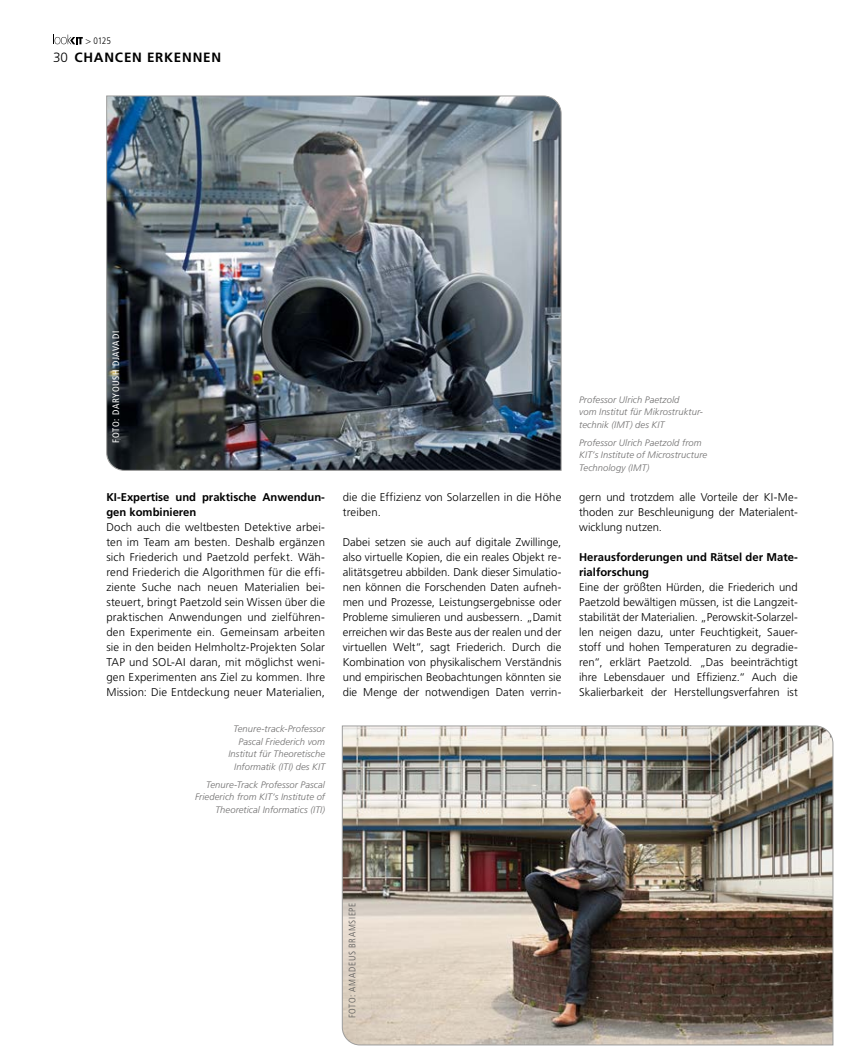
<style>
.page{position:relative;width:851px;height:1063px;background:#fff}
.page>*{position:absolute;margin:0;border:0;box-sizing:border-box;transform-origin:0 0}
.t1{font:700 13.5px "Frutiger";letter-spacing:.055em;color:#000}
._5__Fließtext_DE{font:300 11.25px/15px "Frutiger";letter-spacing:.005em;color:#000;text-align:justify}
._5__Zwischenheadline_DE_-_Bold{font:700 11.25px/15px "Frutiger";color:#000}
._7__BU_DE_schwarz{font:italic 300 9.38px/12.5px "Frutiger";letter-spacing:.01em;color:#706f6f;text-align:right}
.t2{font:300 condensed 9.38px "Frutiger";letter-spacing:.07em;color:#575756}
.t3{font:condensed 9.38px "Frutiger";letter-spacing:.065em;color:#fff}
.t4{font:300 condensed 9.38px "Frutiger";color:#000}
.s1{font-weight:300}
</style>
<div class="page">
<img style="left:106px;top:95px;width:455px;height:376px">
<img style="left:341px;top:725px;width:492px;height:321px">
<svg style="left:53px;top:35px;width:30px;height:9px"></svg>
<p class="t4" style="left:86px;top:36px;width:27px">&gt; 0125</p>
<p class="t1" style="left:53px;top:49px;width:169px"><span class="s1">30</span> CHANCEN ERKENNEN</p>
<p class="t3" style="left:110px;top:443px;width:113px;rotate:-90deg">FOTO: DARYOUSH DJAVADI</p>
<p class="_5__Zwischenheadline_DE_-_Bold" style="left:106px;top:489px;width:220px">KI-Expertise und praktische Anwendun&shy;gen kombinieren</p>
<p class="_5__Fließtext_DE" style="left:106px;top:519px;width:220px">Doch auch die weltbesten Detektive arbei&shy;ten im Team am besten. Deshalb ergänzen sich Friederich und Paetzold perfekt. Wäh&shy;rend Friederich die Algorithmen für die effi&shy;ziente Suche nach neuen Materialien bei&shy;steuert, bringt Paetzold sein Wissen über die praktischen Anwendungen und zielführen&shy;den Experimente ein. Gemeinsam arbeiten sie in den beiden Helmholtz-Projekten Solar TAP und SOL-AI daran, mit möglichst weni&shy;gen Experimenten ans Ziel zu kommen. Ihre Mission: Die Entdeckung neuer Materialien,</p>
<p class="_7__BU_DE_schwarz" style="left:228px;top:723px;width:98px">Tenure-track-Professor<br>Pascal Friederich vom<br>Institut für Theoretische<br>Informatik (ITI) des KIT</p>
<p class="_7__BU_DE_schwarz" style="left:195px;top:778px;width:131px">Tenure-Track Professor Pascal<br>Friederich from KIT‘s Institute of<br>Theoretical Informatics (ITI)</p>
<p class="_5__Fließtext_DE" style="left:343px;top:489px;width:220px">die die Effizienz von Solarzellen in die Höhe treiben.</p>
<p class="_5__Fließtext_DE" style="left:343px;top:534px;width:220px">Dabei setzen sie auch auf digitale Zwillinge, also virtuelle Kopien, die ein reales Objekt re&shy;alitätsgetreu abbilden. Dank dieser Simulatio&shy;nen können die Forschenden Daten aufneh&shy;men und Prozesse, Leistungsergebnisse oder Probleme simulieren und ausbessern. „Damit erreichen wir das Beste aus der realen und der virtuellen Welt“, sagt Friederich. Durch die Kombination von physikalischem Verständnis und empirischen Beobachtungen könnten sie die Menge der notwendigen Daten verrin-</p>
<p class="_7__BU_DE_schwarz" style="left:579px;top:393px;width:125px;text-align:left">Professor Ulrich Paetzold<br>vom Institut für Mikrostruktur&shy;technik (IMT) des KIT</p>
<p class="_7__BU_DE_schwarz" style="left:579px;top:436px;width:130px;text-align:left">Professor Ulrich Paetzold from<br>KIT’s Institute of Microstructure<br>Technology (IMT)</p>
<p class="_5__Fließtext_DE" style="left:579px;top:489px;width:220px">gern und trotzdem alle Vorteile der KI-Me&shy;thoden zur Beschleunigung der Materialent&shy;wicklung nutzen.</p>
<p class="_5__Zwischenheadline_DE_-_Bold" style="left:579px;top:549px;width:220px">Herausforderungen und Rätsel der Mate&shy;rialforschung</p>
<p class="_5__Fließtext_DE" style="left:579px;top:579px;width:220px">Eine der größten Hürden, die Friederich und Paetzold bewältigen müssen, ist die Langzeit&shy;stabilität der Materialien. „Perowskit-Solarzel&shy;len neigen dazu, unter Feuchtigkeit, Sauer&shy;stoff und hohen Temperaturen zu degradie&shy;ren“, erklärt Paetzold. „Das beeinträchtigt ihre Lebensdauer und Effizienz.“ Auch die Skalierbarkeit der Herstellungsverfahren ist</p>
<p class="t2" style="left:347px;top:1018px;width:117px;rotate:-90deg">FOTO: AMADEUS BRAMSIEPE</p>
</div>
